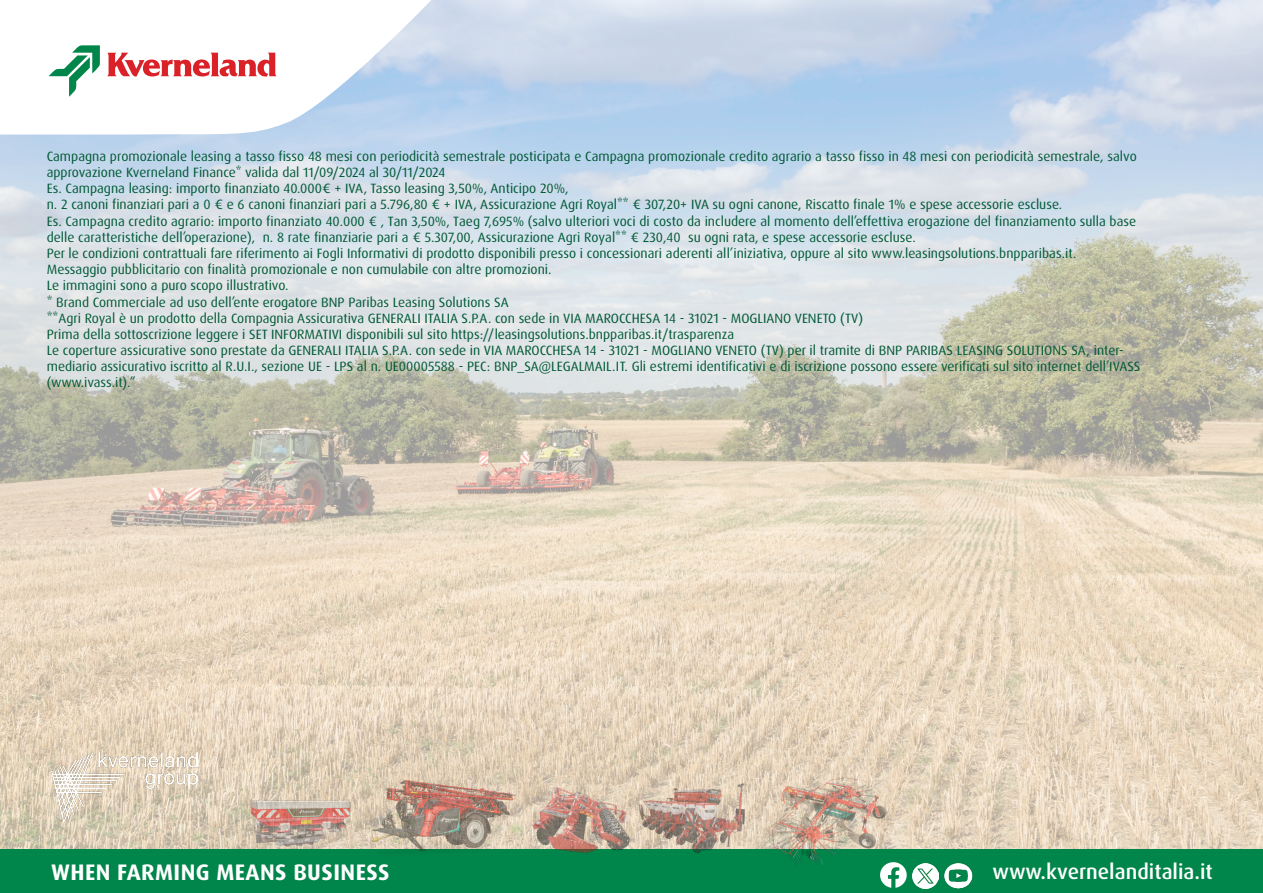
<style>
.page{position:relative;width:1263px;height:893px;background:#fff}
.page>*{position:absolute;margin:0;border:0;box-sizing:border-box;transform-origin:0 0}
.KV_Title_Productbrochure__Frontcover{font:700 22.5px "Dax Pro";letter-spacing:.02em;color:#fff}
.t1{font:500 21px "Dax Pro";color:#fff}
.t2{font:13.5px/16.2px "Dax Pro";color:#005936}
</style>
<div class="page">
<img style="left:1px;top:0;width:1261px;height:849px">
<div style="left:0;top:849px;width:1263px;height:44px;background:#00854a"></div>
<img style="left:51px;top:752px;width:146px;height:70px">
<img style="left:244px;top:783px;width:112px;height:65px">
<img style="left:356px;top:759px;width:164px;height:92px">
<img style="left:522px;top:786px;width:109px;height:67px">
<img style="left:631px;top:774px;width:113px;height:80px">
<img style="left:744px;top:774px;width:157px;height:91px">
<svg style="left:880px;top:862px;width:27px;height:26px"></svg>
<img style="left:912px;top:864px;width:27px;height:24px">
<img style="left:944px;top:863px;width:29px;height:26px">
<svg style="left:0;top:0;width:444px;height:137px"></svg>
<svg style="left:49px;top:46px;width:51px;height:50px"></svg>
<svg style="left:107px;top:53px;width:170px;height:25px"></svg>
<p class="t2" style="left:47px;top:148px;width:1095px">Campagna promozionale leasing a tasso fisso 48 mesi con periodicità semestrale posticipata e Campagna promozionale credito agrario a tasso fisso in 48 mesi con periodicità semestrale, salvo approvazione Kverneland Finance* valida dal 11/09/2024 al 30/11/2024<br>Es. Campagna leasing: importo finanziato 40.000€ + IVA, Tasso leasing 3,50%, Anticipo 20%,<br>n. 2 canoni finanziari pari a 0 € e 6 canoni finanziari pari a 5.796,80 € + IVA, Assicurazione Agri Royal** € 307,20+ IVA su ogni canone, Riscatto finale 1% e spese accessorie escluse.<br>Es. Campagna credito agrario: importo finanziato 40.000 € , Tan 3,50%, Taeg 7,695% (salvo ulteriori voci di costo da includere al momento dell’effettiva erogazione del finanziamento sulla base delle caratteristiche dell’operazione), n. 8 rate finanziarie pari a € 5.307,00, Assicurazione Agri Royal** € 230,40 su ogni rata, e spese accessorie escluse.<br>Per le condizioni contrattuali fare riferimento ai Fogli Informativi di prodotto disponibili presso i concessionari aderenti all’iniziativa, oppure al sito www.leasingsolutions.bnpparibas.it.<br>Messaggio pubblicitario con finalità promozionale e non cumulabile con altre promozioni.<br>Le immagini sono a puro scopo illustrativo.<br>* Brand Commerciale ad uso dell’ente erogatore BNP Paribas Leasing Solutions SA<br>**Agri Royal è un prodotto della Compagnia Assicurativa GENERALI ITALIA S.P.A. con sede in VIA MAROCCHESA 14 - 31021 - MOGLIANO VENETO (TV)<br>Prima della sottoscrizione leggere i SET INFORMATIVI disponibili sul sito https://leasingsolutions.bnpparibas.it/trasparenza<br>Le coperture assicurative sono prestate da GENERALI ITALIA S.P.A. con sede in VIA MAROCCHESA 14 - 31021 - MOGLIANO VENETO (TV) per il tramite di BNP PARIBAS LEASING SOLUTIONS SA, inter&shy;mediario assicurativo iscritto al R.U.I., sezione UE - LPS al n. UE00005588 - PEC: BNP_SA@LEGALMAIL.IT. Gli estremi identificativi e di iscrizione possono essere verificati sul sito internet dell’IVASS (www.ivass.it).”</p>
<p class="KV_Title_Productbrochure__Frontcover" style="left:51px;top:858px;width:340px">WHEN FARMING MEANS BUSINESS</p>
<p class="t1" style="left:992px;top:858px;width:222px">www.kvernelanditalia.it</p>
</div>
